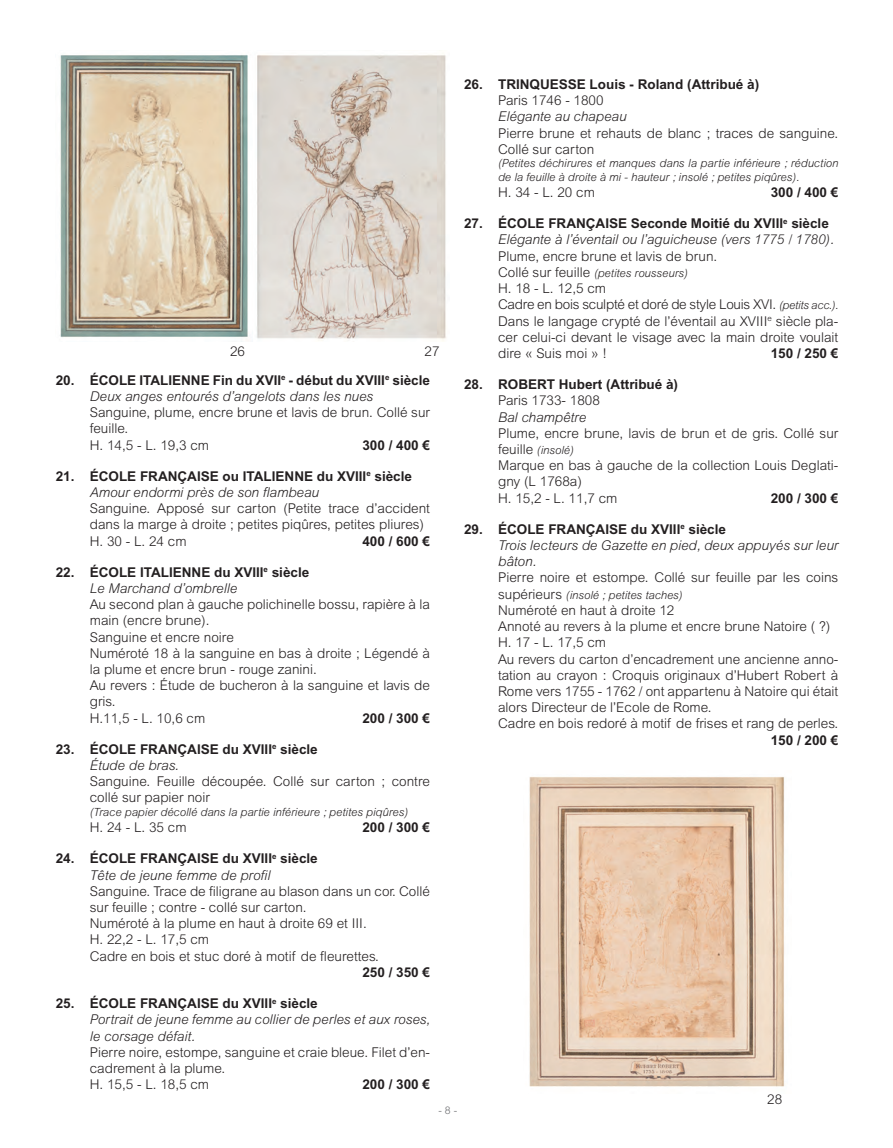
<style>
.page{position:relative;width:893px;height:1148px;background:#fff}
.page>*{position:absolute;margin:0;border:0;box-sizing:border-box;transform-origin:0 0}
.t1{font:300 13.5px/16.2px "Arial MT Std";color:#231f20}
.t2{font:italic 300 13.5px/16.2px "Arial MT Std";color:#231f20}
.t3{font:700 13.5px "Arial MT Std";color:#231f20}
.t4{font:italic 300 11.25px/13.5px "Arial MT Std";color:#231f20}
.t5{font:300 10.5px "Arial MT Std";color:#6c6d70}
.s1{font-weight:700;font-style:normal}
.s2{font-style:normal;font-size:13.5px}
.s3{font-style:italic;font-size:11.25px}
</style>
<div class="page">
<img style="left:60px;top:55px;width:386px;height:287px">
<img style="left:529px;top:777px;width:256px;height:310px">
<p class="t1" style="left:230px;top:343px;width:17px">26</p>
<p class="t1" style="left:424px;top:343px;width:17px">27</p>
<p class="t3" style="left:56px;top:372px;width:63px">20. ÉCOLE</p>
<p class="t3" style="left:139px;top:372px;width:30px">ITALIENNE</p>
<p class="t2" style="left:90px;top:372px;width:342px;text-indent:123px"><span class="s1">Fin du XVII</span> <sup>e</sup> <span class="s1">- début du XVIII</span> <sup>e</sup> <span class="s1">siècle<br></span>Deux anges entourés d’angelots dans les nues</p>
<p class="t1" style="left:90px;top:404px;width:342px">Sanguine, plume, encre brune et lavis de brun. Collé sur feuille.<br>H . 14,5 - L. 19,3 cm</p>
<p class="t3" style="left:362px;top:437px;width:69px">300 / 400 €</p>
<p class="t3" style="left:56px;top:468px;width:63px">21. ÉCOLE</p>
<p class="t3" style="left:140px;top:468px;width:65px">FRAN ÇAISE</p>
<p class="t3" style="left:223px;top:468px;width:50px">ou ITALIENNE</p>
<p class="t2" style="left:90px;top:468px;width:324px;text-indent:227px"><span class="s1">du XVIII</span> <sup>e</sup> <span class="s1">siècle<br></span>Amour endormi près de son flambeau</p>
<p class="t1" style="left:90px;top:500px;width:342px">Sanguine. Apposé sur carton (Petite trace d’accident dans la marge à droite ; petites piqûres, petites pliures)<br>H . 30 - L. 24 cm</p>
<p class="t3" style="left:362px;top:533px;width:69px">400 / 600 €</p>
<p class="t3" style="left:56px;top:564px;width:63px">22. ÉCOLE</p>
<p class="t3" style="left:140px;top:564px;width:30px">ITALIENNE</p>
<p class="t2" style="left:90px;top:564px;width:221px;text-indent:124px"><span class="s1">du XVIII</span> <sup>e</sup> <span class="s1">siècle<br></span>Le Marchand d’ombrelle</p>
<p class="t1" style="left:90px;top:596px;width:342px">Au second plan à gauche polichinelle bossu, rapière à la main (encre brune).<br>Sanguine et encre noire<br>N uméroté 18 à la sanguine en bas à droite ; Légendé à la plume et encre brun - rouge zanini.<br>Au revers : Étude de bucheron à la sanguine et lavis de gris.<br>H.11,5 - L. 10,6 cm</p>
<p class="t3" style="left:362px;top:710px;width:69px">200 / 300 €</p>
<p class="t3" style="left:56px;top:741px;width:63px">23. ÉCOLE</p>
<p class="t3" style="left:140px;top:741px;width:65px">FRAN ÇAISE</p>
<p class="t3" style="left:223px;top:741px;width:97px">du XVIII <sup>e</sup> siècle</p>
<p class="t2" style="left:90px;top:757px;width:90px">Étude de bras.</p>
<p class="t1" style="left:90px;top:773px;width:342px">Sanguine. Feuille découpée. Collé sur carton ; contre collé sur papier noir</p>
<p class="t4" style="left:90px;top:805px;width:320px">(Trace papier décollé dans la partie inférieure ; petites piqûres)</p>
<p class="t1" style="left:90px;top:819px;width:98px">H . 24 - L. 35 cm</p>
<p class="t3" style="left:362px;top:819px;width:69px">200 / 300 €</p>
<p class="t3" style="left:56px;top:850px;width:63px">24. ÉCOLE</p>
<p class="t3" style="left:140px;top:850px;width:65px">FRAN ÇAISE</p>
<p class="t2" style="left:90px;top:850px;width:229px;text-indent:133px"><span class="s1">du XVIII</span> <sup>e</sup> <span class="s1">siècle<br></span>Tête de jeune femme de profil</p>
<p class="t1" style="left:90px;top:882px;width:342px">Sanguine. Trace de filigrane au blason dans un cor. Collé sur feuille ; contre - collé sur carton.<br>N uméroté à la plume en haut à droite 69 et III .<br>H . 22,2 - L. 17,5 cm<br>Cadre en bois et stuc doré à motif de fleurettes.</p>
<p class="t3" style="left:362px;top:964px;width:69px">250 / 350 €</p>
<p class="t3" style="left:56px;top:995px;width:63px">25. ÉCOLE</p>
<p class="t3" style="left:140px;top:995px;width:65px">FRAN ÇAISE</p>
<p class="t2" style="left:90px;top:995px;width:342px;text-indent:133px"><span class="s1">du XVIII</span> <sup>e</sup> <span class="s1">siècle<br></span>Portrait de jeune femme au collier de perles et aux roses, le corsage défait.</p>
<p class="t1" style="left:90px;top:1043px;width:342px">Pierre noire, estompe, sanguine et craie bleue. Filet d’en&shy;cadrement à la plume.<br>H . 15,5 - L. 18,5 cm</p>
<p class="t3" style="left:362px;top:1076px;width:69px">200 / 300 €</p>
<p class="t3" style="left:464px;top:76px;width:52px">26. TRINQ</p>
<p class="t3" style="left:540px;top:76px;width:20px">UESSE</p>
<p class="t3" style="left:589px;top:76px;width:171px">Louis - Roland (Attribué à)</p>
<p class="t1" style="left:498px;top:92px;width:107px">Paris 1746 - 1800</p>
<p class="t2" style="left:498px;top:108px;width:130px">Elégante au chapeau</p>
<p class="t1" style="left:498px;top:125px;width:342px">Pierre brune et rehauts de blanc ; traces de sanguine.<br>Collé sur carton</p>
<p class="t4" style="left:498px;top:156px;width:342px">(Petites déchirures et manques dans la partie inférieure ; réduction de la feuille à droite à mi - hauteur ; insolé ; petites piqûres).</p>
<p class="t1" style="left:498px;top:184px;width:98px">H . 34 - L. 20 cm</p>
<p class="t3" style="left:771px;top:184px;width:69px">300 / 400 €</p>
<p class="t3" style="left:464px;top:215px;width:63px">27. ÉCOLE</p>
<p class="t3" style="left:548px;top:215px;width:65px">FRANÇAISE</p>
<p class="t2" style="left:498px;top:215px;width:337px;text-indent:133px"><span class="s1">Seconde Moitié du XVIII</span> <sup>e</sup> <span class="s1">siècle<br></span>Elégante à l’éventail ou l’aguicheuse (vers 1775 / 1780).</p>
<p class="t1" style="left:498px;top:248px;width:221px">Plume, encre brune et lavis de brun.</p>
<p class="t4" style="left:498px;top:266px;width:191px"><span class="s2">Collé sur feuille</span> (petites rousseurs)</p>
<p class="t1" style="left:498px;top:280px;width:342px">H . 18 - L. 12,5 cm<br>Cadre en bois sculpté et doré de style Louis XVI . <span class="s3">(petits acc.).<br></span>Dans le langage crypté de l’éventail au XVIII <sup>e</sup> siècle pla&shy;cer celui-ci devant le visage avec la main droite voulait dire « Suis moi » !</p>
<p class="t3" style="left:771px;top:345px;width:69px">150 / 250 €</p>
<p class="t3" style="left:464px;top:376px;width:45px">28. ROBER</p>
<p class="t3" style="left:547px;top:376px;width:133px">T Hubert (Attribué à)</p>
<p class="t1" style="left:498px;top:392px;width:103px">Paris 1733- 1808</p>
<p class="t2" style="left:498px;top:408px;width:90px">Bal champêtre</p>
<p class="t1" style="left:498px;top:425px;width:342px">Plume, encre brune, lavis de brun et de gris. Collé sur</p>
<p class="t4" style="left:498px;top:443px;width:77px"><span class="s2">feuille</span> (insolé)</p>
<p class="t1" style="left:498px;top:457px;width:342px">Marque en bas à gauche de la collection Louis Deglati&shy;gny (L 1768a)<br>H . 15,2 - L. 11,7 cm</p>
<p class="t3" style="left:771px;top:490px;width:69px">200 / 300 €</p>
<p class="t3" style="left:464px;top:521px;width:63px">29. ÉCOLE</p>
<p class="t3" style="left:548px;top:521px;width:65px">FRANÇAISE</p>
<p class="t2" style="left:498px;top:521px;width:342px;text-indent:133px"><span class="s1">du XVIII</span> <sup>e</sup> <span class="s1">siècle<br></span>Trois lecteurs de Gazette en pied, deux appuyés sur leur bâton.</p>
<p class="t1" style="left:498px;top:569px;width:342px">Pierre noire et estompe. Collé sur feuille par les coins</p>
<p class="t4" style="left:498px;top:588px;width:186px"><span class="s2">supérieurs</span> (insolé ; petites taches)</p>
<p class="t1" style="left:498px;top:602px;width:342px">N uméroté en haut à droite 12<br>Annoté au revers à la plume et encre brune Natoire ( ?)<br>H . 17 - L. 17,5 cm<br>Au revers du carton d’encadrement une ancienne anno&shy;tation au crayon : Croquis originaux d’H ubert Robert à Rome vers 1755 - 1762 / ont appartenu à Natoire qui était alors Directeur de l’Ecole de Rome.<br>Cadre en bois redoré à motif de frises et rang de perles.</p>
<p class="t3" style="left:771px;top:731px;width:69px">150 / 200 €</p>
<p class="t1" style="left:767px;top:1091px;width:17px">28</p>
<p class="t5" style="left:438px;top:1104px;width:20px">- 8 -</p>
</div>
